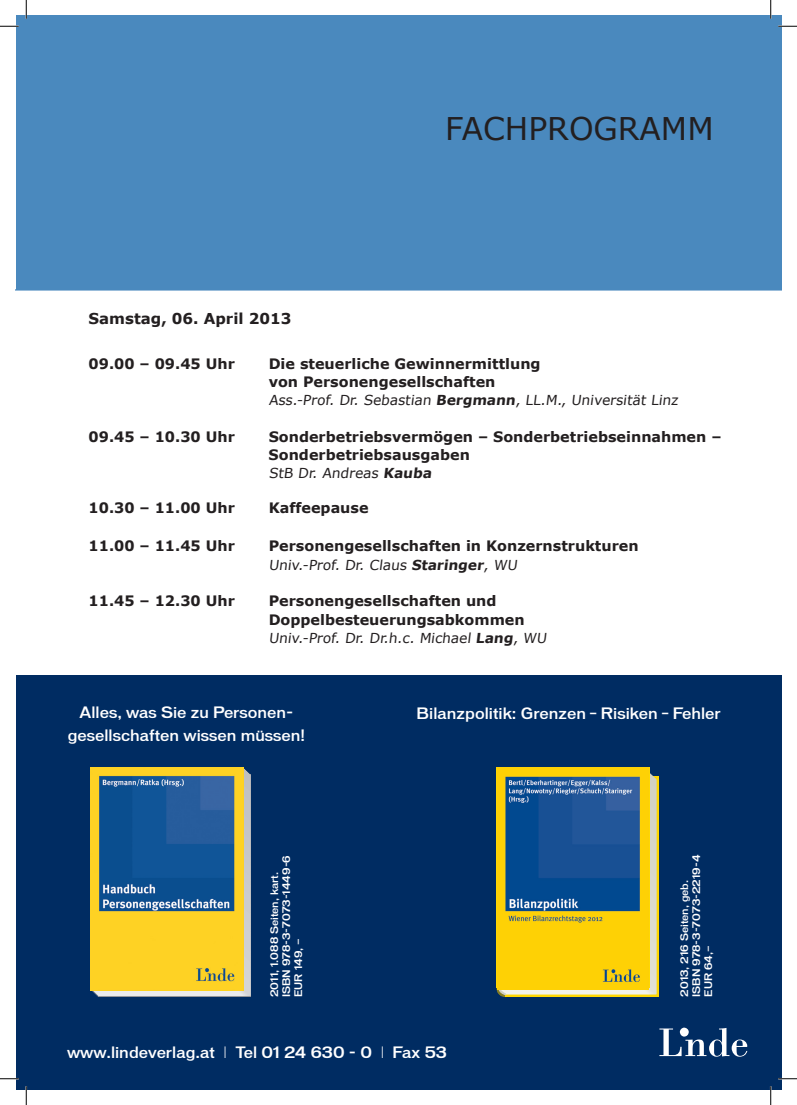
<style>
.page{position:relative;width:797px;height:1105px;background:#fff}
.page>*{position:absolute;margin:0;border:0;box-sizing:border-box;transform-origin:0 0}
.t1{font:31.25px "Verdana";color:#231f20}
.t2{font:500 15px "Vonnes";color:#fff}
.t3{font:700 15px "Verdana";color:#231f20}
.t4{font:700 14.38px/18.8px "Verdana";color:#231f20}
.t5{font:13.75px "Verdana";color:#231f20}
.t6{font:500 10px/12px "Vonnes";color:#fff}
.s1{font-weight:700}
.s2{font-weight:300}
</style>
<div class="page">
<div style="left:16px;top:675px;width:765px;height:414px;background:#002c62"></div>
<div style="left:16px;top:16px;width:765px;height:275px;background:#4a89be"></div>
<svg style="left:496px;top:773px;width:161px;height:224px;background:#e6da8e"></svg>
<img style="left:497px;top:768px;width:152px;height:221px">
<svg style="left:659px;top:1028px;width:88px;height:29px"></svg>
<svg style="left:91px;top:768px;width:160px;height:229px;background:#cdccc5"></svg>
<img style="left:91px;top:767px;width:153px;height:223px">
<svg style="left:0;top:25px;width:19px;height:2px"></svg>
<svg style="left:778px;top:25px;width:19px;height:2px"></svg>
<svg style="left:0;top:1078px;width:19px;height:1px"></svg>
<svg style="left:778px;top:1078px;width:19px;height:1px"></svg>
<svg style="left:25px;top:0;width:2px;height:19px"></svg>
<svg style="left:25px;top:1086px;width:2px;height:19px"></svg>
<svg style="left:770px;top:0;width:1px;height:19px"></svg>
<svg style="left:770px;top:1086px;width:1px;height:19px"></svg>
<h1 class="t1" style="left:445px;top:107px;width:39px">Fachpr</h1>
<h1 class="t1" style="left:569px;top:107px;width:73px">ogramm</h1>
<p class="t3" style="left:89px;top:308px;width:204px">Samstag, 06. April 2013</p>
<p class="t4" style="left:89px;top:354px;width:148px">09.00 – 09.45 Uhr</p>
<p class="t4" style="left:269px;top:354px;width:273px">Die steuerliche Gewinnermittlung von Personengesellschaften</p>
<p class="t5" style="left:269px;top:391px;width:413px">Ass.-Prof. Dr. Sebastian <span class="s1">Bergmann</span>, LL.M., Universität Linz</p>
<p class="t4" style="left:89px;top:427px;width:169px">09.45 – 10.30 Uhr S</p>
<p class="t4" style="left:279px;top:427px;width:444px">onderbetriebsvermögen – Sonderbetriebseinnahmen –</p>
<p class="t4" style="left:89px;top:445px;width:39px">S</p>
<p class="t4" style="left:279px;top:445px;width:193px">onderbetriebsausgaben</p>
<p class="t5" style="left:269px;top:464px;width:167px">StB Dr. Andreas <span class="s1">Kauba</span></p>
<p class="t4" style="left:89px;top:499px;width:148px">10.30 – 11.00 Uhr</p>
<p class="t4" style="left:269px;top:499px;width:101px">Kaffeepause</p>
<p class="t4" style="left:89px;top:536px;width:148px">11.00 – 11.45 Uhr</p>
<p class="t4" style="left:269px;top:536px;width:371px">Personengesellschaften in Konzernstrukturen</p>
<p class="t5" style="left:269px;top:555px;width:252px">Univ.-Prof. Dr. Claus <span class="s1">Staringer</span>, WU</p>
<p class="t4" style="left:89px;top:591px;width:148px">11.45 – 12.30 Uhr</p>
<p class="t4" style="left:269px;top:591px;width:257px">Personengesellschaften und<br>Doppelbesteuerungsabkommen</p>
<p class="t5" style="left:269px;top:628px;width:281px">Univ.-Prof. Dr. Dr.h.c. Michael <span class="s1">Lang</span>, WU</p>
<p class="t2" style="left:80px;top:704px;width:215px">Alles, was Sie zu Personen-</p>
<p class="t2" style="left:416px;top:704px;width:306px">Bilanzpolitik: Grenzen – Risiken – Fehler</p>
<p class="t2" style="left:68px;top:726px;width:238px">gesellschaften wissen müssen!</p>
<p class="t6" style="left:268px;top:997px;width:144px;rotate:-90deg">2011, 1.088 Seiten, kart.<br>ISBN 978-3-7073-1449-6<br>EUR 149, —</p>
<p class="t6" style="left:678px;top:997px;width:144px;rotate:-90deg">2013, 216 Seiten, geb.<br>ISBN 978-3-7073-2219-4<br>EUR 64,—</p>
<p class="t2" style="left:67px;top:1043px;width:381px">www.lindeverlag.at <span class="s2">I</span> Tel 01 24 630 - 0 <span class="s2">I</span> Fax 53</p>
</div>
